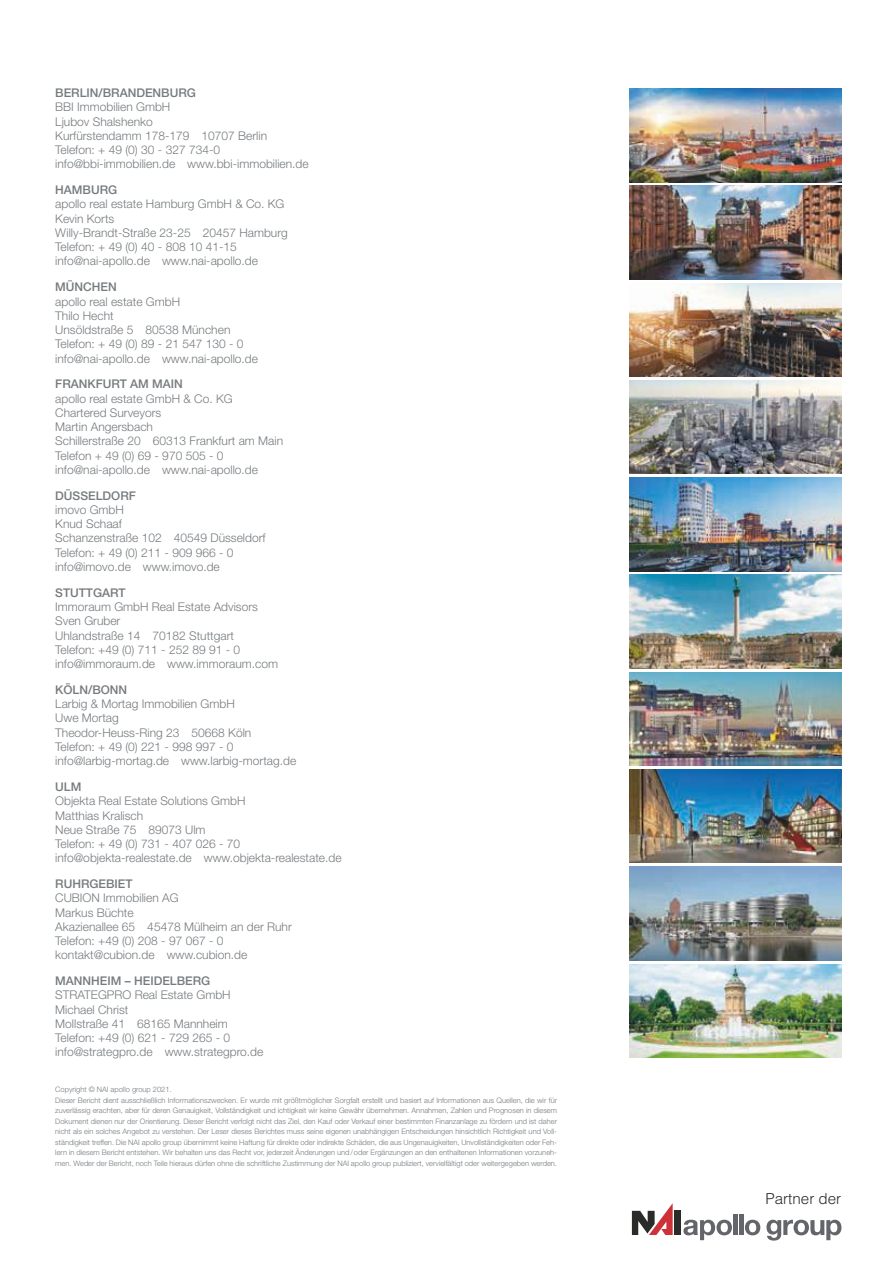
<style>
.page{position:relative;width:893px;height:1263px;background:#fff}
.page>*{position:absolute;margin:0;border:0;box-sizing:border-box;transform-origin:0 0}
.t1{font:300 15.15px "Helvetica";color:#2b2b2a}
.t2{font:300 12px/14.2px "Helvetica Neue LT Pro";color:#767b7e}
.t3{font:500 12px "Helvetica Neue LT Pro";color:#767b7e}
.t4{font:300 7.5px/10.5px "Helvetica Neue LT Pro";color:#767b7e}
</style>
<div class="page">
<div style="left:675px;top:1211px;width:6px;height:24px;background:#2b2b2a"></div>
<svg style="left:632px;top:1203px;width:41px;height:32px"></svg>
<svg style="left:683px;top:1220px;width:49px;height:20px"></svg>
<hr style="left:733px;top:1214px;width:4px;height:21px;background:#63656a">
<hr style="left:739px;top:1214px;width:4px;height:21px;background:#63656a">
<svg style="left:745px;top:1220px;width:15px;height:15px"></svg>
<svg style="left:766px;top:1220px;width:75px;height:20px"></svg>
<img style="left:629px;top:478px;width:213px;height:93px">
<img style="left:629px;top:380px;width:213px;height:94px">
<img style="left:629px;top:186px;width:213px;height:93px">
<img style="left:629px;top:89px;width:213px;height:93px">
<img style="left:629px;top:964px;width:213px;height:94px">
<img style="left:629px;top:575px;width:213px;height:93px">
<img style="left:629px;top:283px;width:213px;height:94px">
<img style="left:629px;top:867px;width:213px;height:93px">
<img style="left:629px;top:769px;width:213px;height:93px">
<img style="left:629px;top:672px;width:213px;height:94px">
<p class="t3" style="left:55px;top:86px;width:142px">BERLIN/BRANDENBURG</p>
<p class="t2" style="left:55px;top:100px;width:255px">BBI Immobilien GmbH<br>Ljubov Shalshenko<br>Kurfürstendamm 178-179 10707 Berlin<br>Telefon: + 49 (0) 30 - 327 734-0 info@bbi-immobilien.de www.bbi-immobilien.de</p>
<p class="t3" style="left:55px;top:183px;width:64px">HAMBURG</p>
<p class="t2" style="left:55px;top:197px;width:234px">apollo real estate Hamburg GmbH &amp; Co. KG Kevin Korts<br>Willy-Brandt-Straße 23-25 20457 Hamburg Telefon: + 49 (0) 40 - 808 10 41-15 info@nai-apollo.de www.nai-apollo.de</p>
<p class="t3" style="left:55px;top:280px;width:63px">MÜNCHEN</p>
<p class="t2" style="left:55px;top:294px;width:204px">apollo real estate GmbH<br>Thilo Hecht<br>Unsöldstraße 5 80538 München<br>Telefon: + 49 (0) 89 - 21 547 130 - 0 info@nai-apollo.de www.nai-apollo.de</p>
<p class="t3" style="left:55px;top:377px;width:129px">FRANKFURT AM MAIN</p>
<p class="t2" style="left:55px;top:391px;width:229px">apollo real estate GmbH &amp; Co. KG<br>Chartered Surveyors<br>Martin Angersbach<br>Schillerstraße 20 60313 Frankfurt am Main<br>Telefon + 49 (0) 69 - 970 505 - 0 info@nai-apollo.de www.nai-apollo.de</p>
<p class="t3" style="left:55px;top:488px;width:82px">DÜSSELDORF</p>
<p class="t2" style="left:55px;top:502px;width:212px">imovo GmbH<br>Knud Schaaf<br>Schanzenstraße 102 40549 Düsseldorf<br>Telefon: + 49 (0) 211 - 909 966 - 0 info@imovo.de www.imovo.de</p>
<p class="t3" style="left:55px;top:585px;width:72px">STUTTGART</p>
<p class="t2" style="left:55px;top:599px;width:224px">Immoraum GmbH Real Estate Advisors<br>Sven Gruber<br>Uhlandstraße 14 70182 Stuttgart<br>Telefon: +49 (0) 711 - 252 89 91 - 0 info@immoraum.de www.immoraum.com</p>
<p class="t3" style="left:55px;top:682px;width:74px">KÖLN/BONN</p>
<p class="t2" style="left:55px;top:696px;width:242px">Larbig &amp; Mortag Immobilien GmbH<br>Uwe Mortag<br>Theodor-Heuss-Ring 23 50668 Köln<br>Telefon: + 49 (0) 221 - 998 997 - 0 info@larbig-mortag.de www.larbig-mortag.de</p>
<p class="t3" style="left:55px;top:779px;width:28px">ULM</p>
<p class="t2" style="left:55px;top:794px;width:288px">Objekta Real Estate Solutions GmbH<br>Matthias Kralisch<br>Neue Straße 75 89073 Ulm<br>Telefon: + 49 (0) 731 - 407 026 - 70 info@objekta-realestate.de www.objekta-realestate.de</p>
<p class="t3" style="left:55px;top:877px;width:79px">RUHRGEBIET</p>
<p class="t2" style="left:55px;top:891px;width:238px">CUBION Immobilien AG<br>Markus Büchte<br>Akazienallee 65 45478 Mülheim an der Ruhr<br>Telefon: +49 (0) 208 - 97 067 - 0 kontakt@cubion.de www.cubion.de</p>
<p class="t3" style="left:55px;top:974px;width:157px">MANNHEIM – HEIDELBERG</p>
<p class="t2" style="left:55px;top:988px;width:210px">STRATEGPRO Real Estate GmbH<br>Michael Christ<br>Mollstraße 41 68165 Mannheim<br>Telefon: +49 (0) 621 - 729 265 - 0 info@strategpro.de www.strategpro.de</p>
<p class="t4" style="left:55px;top:1084px;width:503px">Copyright © NAI apollo group 2021.<br>Dieser Bericht dient ausschließlich Informationszwecken. Er wurde mit größtmöglicher Sorgfalt erstellt und basiert auf Informationen aus Quellen, die wir für zuverlässig erachten, aber für deren Genauigkeit, Vollständigkeit und ichtigkeit wir keine Gewähr übernehmen. Annahmen, Zahlen und Prognosen in diesem Dokument dienen nur der Orientierung. Dieser Bericht verfolgt nicht das Ziel, den Kauf oder Verkauf einer bestimmten Finanzanlage zu fördern und ist daher nicht als ein solches Angebot zu verstehen. Der Leser dieses Berichtes muss seine eigenen unabhängigen Entscheidungen hinsichtlich Richtigkeit und Voll&shy;ständigkeit treffen. Die NAI apollo group übernimmt keine Haftung für direkte oder indirekte Schäden, die aus Ungenauigkeiten, Unvollständigkeiten oder Feh&shy;lern in diesem Bericht entstehen. Wir behalten uns das Recht vor, jederzeit Änderungen und/oder Ergänzungen an den enthaltenen Informationen vorzuneh&shy;men. Weder der Bericht, noch Teile hieraus dürfen ohne die schriftliche Zustimmung der NAI apollo group publiziert, vervielfältigt oder weitergegeben werden.</p>
<p class="t1" style="left:765px;top:1186px;width:77px">Partner der</p>
</div>
